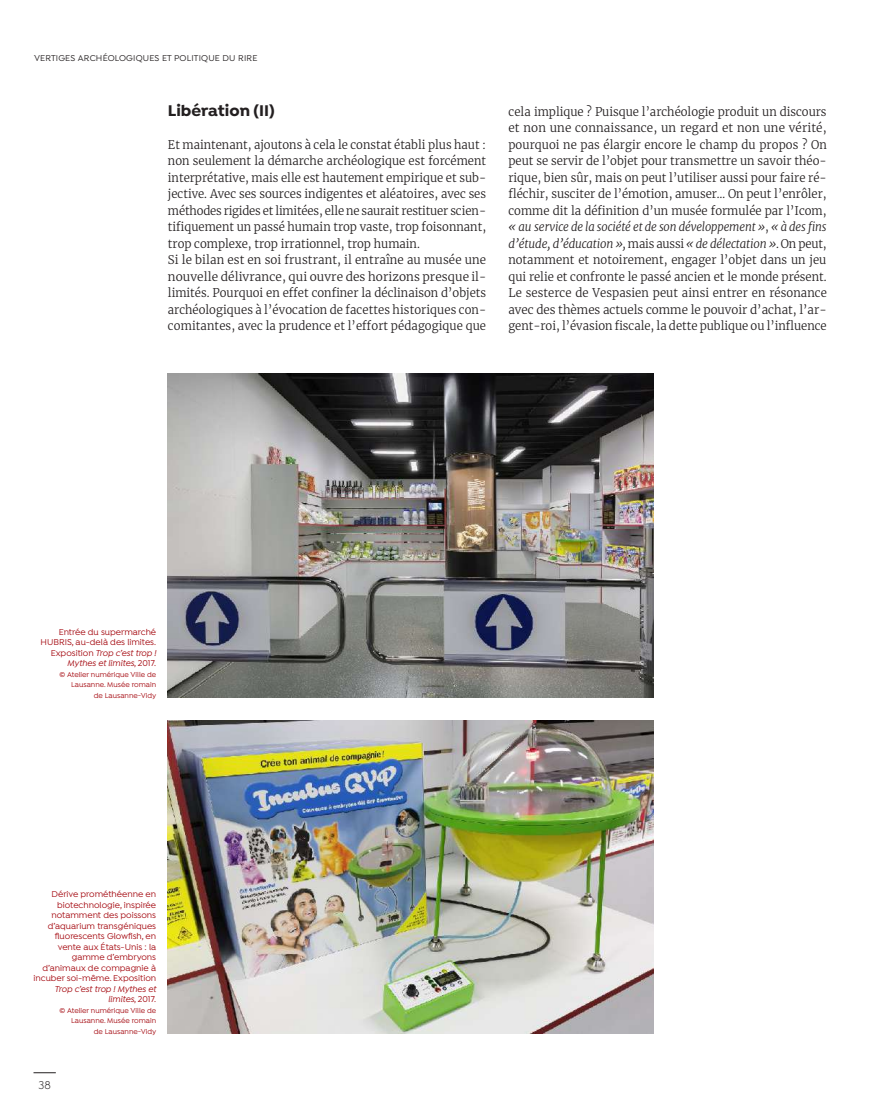
<style>
.page{position:relative;width:893px;height:1106px;background:#fff}
.page>*{position:absolute;margin:0;border:0;box-sizing:border-box;transform-origin:0 0}
.t1{font:700 16.5px "Isidora";color:#231f20}
.t2{font:300 12px/16.5px "Merriweather";color:#231f20;scale:.95 1}
.t3{font:12px "Isidora";color:#231f20;scale:.95 1}
.t4{font:500 9px/10.5px "Isidora";color:#a50a11;text-align:right}
.t5{font:500 9px "Isidora";letter-spacing:.02em;color:#231f20}
.t6{font:italic 500 9px/10.5px "Isidora";color:#a50a11;text-align:right}
.t7{font:500 7.5px/10.5px "Isidora";color:#a50a11;text-align:right}
.s1{font-style:italic}
.s2{font-style:normal}
</style>
<div class="page">
<svg style="left:34px;top:1072px;width:22px;height:1px"></svg>
<img style="left:168px;top:374px;width:485px;height:323px">
<img style="left:168px;top:720px;width:486px;height:313px">
<p class="t5" style="left:34px;top:53px;width:225px">VERTIGES ARCHÉOLOGIQUES ET POLITIQUE DU RIRE</p>
<h1 class="t1" style="left:168px;top:100px;width:108px">Libération (II)</h1>
<p class="t2" style="left:168px;top:136px;width:337px">Et maintenant, ajoutons à cela le constat établi plus haut : non seulement la démarche archéologique est forcément interprétative, mais elle est hautement empirique et sub&shy;jective. Avec ses sources indigentes et aléatoires, avec ses méthodes rigides et limitées, elle ne saurait restituer scien&shy;tifiquement un passé humain trop vaste, trop foisonnant, trop complexe, trop irrationnel, trop humain.<br>Si le bilan est en soi frustrant, il entraîne au musée une nouvelle délivrance, qui ouvre des horizons presque il&shy;limités. Pourquoi en effet confiner la déclinaison d’objets archéologiques à l’évocation de facettes historiques con&shy;comitantes, avec la prudence et l’effort pédagogique que</p>
<p class="t2" style="left:508px;top:103px;width:337px;text-align:justify">cela implique ? Puisque l’archéologie produit un discours et non une connaissance, un regard et non une vérité, pourquoi ne pas élargir encore le champ du propos ? On peut se servir de l’objet pour transmettre un savoir théo&shy;rique, bien sûr, mais on peut l’utiliser aussi pour faire ré&shy;fléchir, susciter de l’émotion, amuser… On peut l’enrôler, comme dit la définition d’un musée formulée par l’Icom, <span class="s1">« au service de la société et de son développement »</span>, <span class="s1">« à des fins d’étude, d’éducation »,</span> mais aussi <span class="s1">« de délectation »</span>. On peut, notamment et notoirement, engager l’objet dans un jeu qui relie et confronte le passé ancien et le monde présent.<br>Le sesterce de Vespasien peut ainsi entrer en résonance avec des thèmes actuels comme le pouvoir d’achat, l’ar&shy;gent- roi, l’évasion fiscale, la dette publique ou l’influence</p>
<p class="t4" style="left:41px;top:627px;width:117px">Entrée du supermarché<br>HUBRIS, au-delà des limites.<br>Exposition <span class="s1">Trop c’est trop !<br>Mythes et limites</span>, 2017.</p>
<p class="t7" style="left:60px;top:669px;width:98px">© Atelier numérique Ville de<br>Lausanne. Musée romain<br>de Lausanne-Vidy</p>
<p class="t4" style="left:34px;top:889px;width:124px">Dérive prométhéenne en biotechnologie, inspirée notamment des poissons d’aquarium transgéniques fluorescents Glowfish, en vente aux États-Unis : la gamme d’embryons d’animaux de compagnie à incuber soi-même. Exposition</p>
<p class="t6" style="left:55px;top:984px;width:103px">Trop c’est trop ! Mythes et limites<span class="s2">, 2017.</span></p>
<p class="t7" style="left:60px;top:1005px;width:98px">© Atelier numérique Ville de<br>Lausanne. Musée romain<br>de Lausanne-Vidy</p>
<p class="t3" style="left:39px;top:1078px;width:14px">38</p>
</div>
